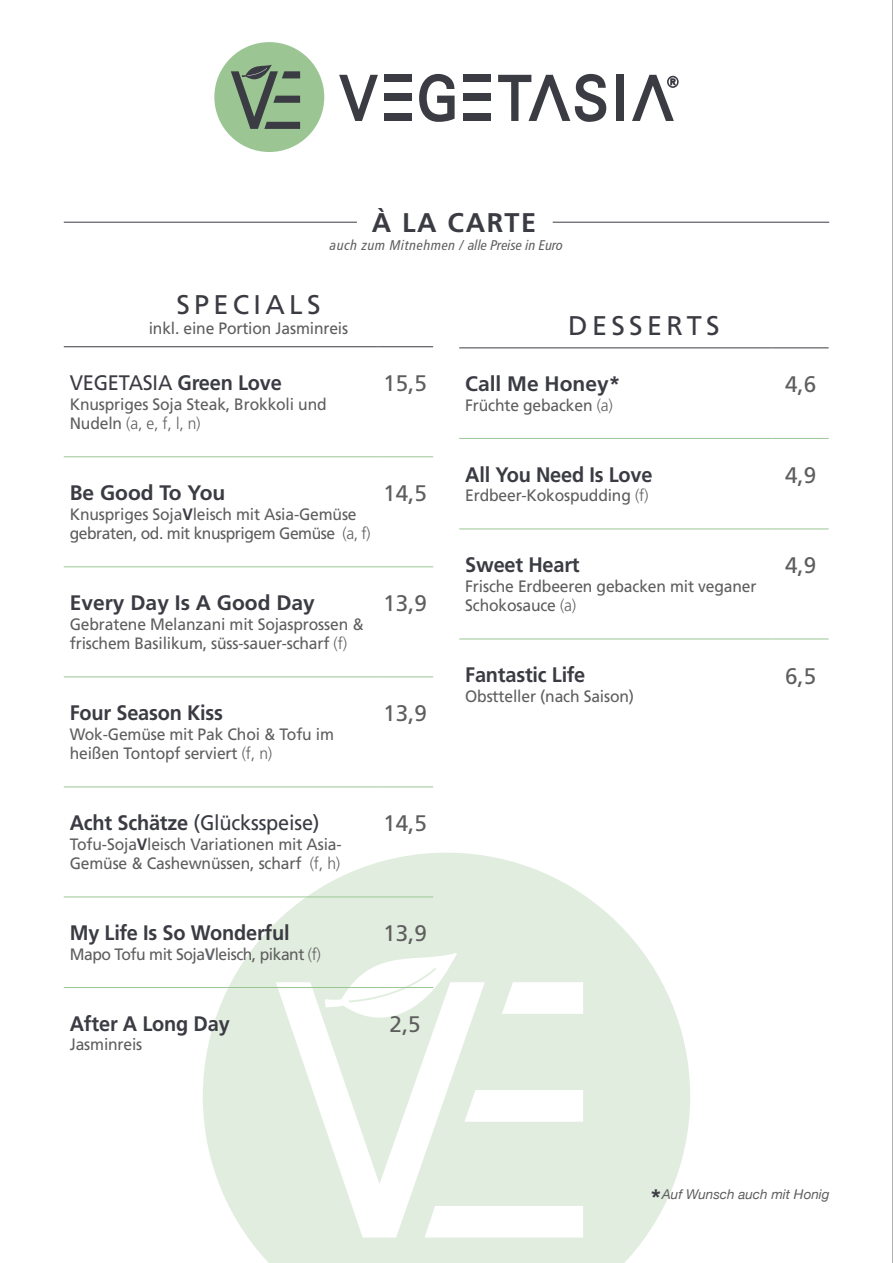
<style>
.page{position:relative;width:893px;height:1263px;background:#fff}
.page>*{position:absolute;margin:0;border:0;box-sizing:border-box;transform-origin:0 0}
.t1{font:27px "Frutiger LT Pro";letter-spacing:.16em;color:#3b3c43}
.t2{font:700 27px "Frutiger LT Pro";letter-spacing:.06em;color:#3b3c43}
.t3{font:22.5px "Frutiger LT Pro";color:#5f5e5e}
.t4{font:700 21px "Frutiger LT Pro";letter-spacing:-.01em;color:#3b3c43;scale:.95 1}
.t5{font:21px "Frutiger LT Pro";letter-spacing:-.01em;color:#3b3c43;scale:.95 1}
.t6{font:700 21px "Frutiger LT Pro";letter-spacing:-.01em;color:#3b3c43}
.t7{font:16.5px/19.5px "Frutiger LT Pro";letter-spacing:-.01em;color:#5f5e5e;scale:.95 1}
.t8{font:16.5px "Frutiger LT Pro";letter-spacing:-.03em;color:#5f5e5e;scale:.95 1}
.t9{font:italic condensed 14.1px "Frutiger LT Pro";letter-spacing:.04em;color:#5f5e5e}
.t10{font:italic 13.5px "Helvetica Neue";color:#5f5e5e}
.s1{font-weight:700}
.s2{font-weight:300}
.s3{font-weight:700;color:#3b3c43}
.s4{font-weight:700;color:#62646b}
.s5{font-family:"Frutiger LT Pro";font-weight:700;font-style:normal;font-size:21px;color:#3b3c43}
</style>
<div class="page">
<svg style="left:203px;top:853px;width:487px;height:410px;fill:#e1eedf"></svg>
<svg style="left:349px;top:968px;width:87px;height:34px"></svg>
<div style="left:214px;top:42px;width:110px;height:110px;background:#9bc694;border-radius:50%"></div>
<svg style="left:231px;top:65px;width:69px;height:64px"></svg>
<div style="left:384px;top:114px;width:28px;height:7px;background:#3b3c43"></div>
<div style="left:463px;top:114px;width:27px;height:7px;background:#3b3c43"></div>
<svg style="left:339px;top:75px;width:39px;height:46px"></svg>
<svg style="left:419px;top:74px;width:36px;height:48px"></svg>
<div style="left:617px;top:75px;width:7px;height:46px;background:#3b3c43"></div>
<div style="left:384px;top:75px;width:28px;height:7px;background:#3b3c43"></div>
<div style="left:384px;top:94px;width:28px;height:7px;background:#3b3c43"></div>
<div style="left:463px;top:75px;width:27px;height:7px;background:#3b3c43"></div>
<div style="left:463px;top:94px;width:27px;height:7px;background:#3b3c43"></div>
<svg style="left:498px;top:74px;width:108px;height:48px"></svg>
<svg style="left:632px;top:75px;width:47px;height:46px"></svg>
<hr style="left:459px;top:529px;width:314px;height:1px;background:#9bc694">
<hr style="left:773px;top:529px;width:56px;height:1px;background:#9bc694">
<hr style="left:459px;top:348px;width:314px;height:1px;background:#3b3c43">
<hr style="left:773px;top:348px;width:56px;height:1px;background:#3b3c43">
<hr style="left:459px;top:438px;width:314px;height:1px;background:#9bc694">
<hr style="left:773px;top:438px;width:56px;height:1px;background:#9bc694">
<hr style="left:459px;top:639px;width:314px;height:1px;background:#9bc694">
<hr style="left:773px;top:639px;width:56px;height:1px;background:#9bc694">
<hr style="left:64px;top:222px;width:765px;height:1px;background:#3b3c43">
<div style="left:357px;top:214px;width:196px;height:17px;background:#fff"></div>
<hr style="left:64px;top:346px;width:313px;height:1px;background:#3b3c43">
<hr style="left:377px;top:346px;width:56px;height:1px;background:#3b3c43">
<hr style="left:64px;top:456px;width:313px;height:1px;background:#9bc694">
<hr style="left:377px;top:456px;width:56px;height:1px;background:#9bc694">
<hr style="left:64px;top:567px;width:313px;height:1px;background:#9bc694">
<hr style="left:377px;top:567px;width:56px;height:1px;background:#9bc694">
<hr style="left:64px;top:677px;width:313px;height:1px;background:#9bc694">
<hr style="left:377px;top:677px;width:56px;height:1px;background:#9bc694">
<hr style="left:64px;top:787px;width:313px;height:1px;background:#9bc694">
<hr style="left:377px;top:787px;width:56px;height:1px;background:#9bc694">
<hr style="left:64px;top:897px;width:313px;height:1px;background:#9bc694">
<hr style="left:377px;top:897px;width:56px;height:1px;background:#9bc694">
<hr style="left:64px;top:987px;width:313px;height:1px;background:#9bc694">
<hr style="left:377px;top:987px;width:56px;height:1px;background:#9bc694">
<hr style="left:892px;top:0;width:1px;height:1263px;background:#666766">
<h1 class="t2" style="left:372px;top:206px;width:166px">À LA CARTE</h1>
<p class="t9" style="left:330px;top:237px;width:235px">auch zum Mitnehmen / alle Preise in Euro</p>
<h1 class="t1" style="left:176px;top:289px;width:146px">SPECIALS</h1>
<p class="t7" style="left:149px;top:319px;width:211px">inkl. eine Portion Jasminreis</p>
<h1 class="t1" style="left:568px;top:310px;width:153px">DESSERTS</h1>
<p class="t5" style="left:70px;top:370px;width:225px">VEGETASIA <span class="s1">Green Love</span></p>
<p class="t7" style="left:70px;top:394px;width:272px">Knuspriges Soja Steak, Brokkoli und<br>Nudeln <span class="s2">(a, e, f, l, n)</span></p>
<h2 class="t3" style="left:383px;top:370px;width:45px">15,5</h2>
<p class="t6" style="left:70px;top:480px;width:157px">Be Good To You</p>
<p class="t7" style="left:70px;top:504px;width:318px">Knuspriges Soja<span class="s3">V</span>leisch mit Asia-Gemüse gebraten, od. mit knusprigem Gemüse <span class="s2">(a, f)</span></p>
<h2 class="t3" style="left:383px;top:480px;width:45px">14,5</h2>
<p class="t6" style="left:70px;top:591px;width:247px">Every Day Is A Good Day</p>
<p class="t7" style="left:70px;top:614px;width:311px">Gebratene Melanzani mit Sojasprossen &amp; frischem Basilikum, süss-sauer-scharf <span class="s2">(f)</span></p>
<h2 class="t3" style="left:383px;top:590px;width:45px">13,9</h2>
<p class="t4" style="left:70px;top:701px;width:163px">Four Season Kiss</p>
<p class="t7" style="left:70px;top:724px;width:280px">Wok-Gemüse mit Pak Choi &amp; Tofu im heißen Tontopf serviert <span class="s2">(f, n)</span></p>
<p class="t5" style="left:70px;top:811px;width:264px"><span class="s1">Acht Schätze</span> (Glücksspeise)</p>
<p class="t7" style="left:70px;top:834px;width:288px">Tofu-Soja<span class="s3">V</span>leisch Variationen mit Asia-<br>Gemüse &amp; Cashewnüssen, scharf <span class="s2">(f, h)</span></p>
<p class="t4" style="left:70px;top:921px;width:233px">My Life Is So Wonderful</p>
<p class="t8" style="left:70px;top:944px;width:266px">Mapo Tofu mit Soja<span class="s4">V</span>leisch, pikant <span class="s2">(f)</span></p>
<p class="t4" style="left:70px;top:1011px;width:170px">After A Long Day</p>
<p class="t7" style="left:70px;top:1035px;width:78px">Jasminreis</p>
<h2 class="t3" style="left:383px;top:700px;width:45px">13,9</h2>
<h2 class="t3" style="left:383px;top:810px;width:45px">14,5</h2>
<h2 class="t3" style="left:383px;top:920px;width:45px">13,9</h2>
<h2 class="t3" style="left:390px;top:1011px;width:33px">2,5</h2>
<p class="t6" style="left:465px;top:372px;width:157px">Call Me Honey*</p>
<p class="t7" style="left:465px;top:395px;width:157px">Früchte gebacken <span class="s2">(a)</span></p>
<p class="t4" style="left:465px;top:462px;width:199px">All You Need Is Love</p>
<p class="t7" style="left:465px;top:486px;width:195px">Erdbeer-Kokospudding <span class="s2">(f)</span></p>
<p class="t4" style="left:465px;top:553px;width:122px">Sweet Heart</p>
<p class="t7" style="left:465px;top:576px;width:308px">Frische Erdbeeren gebacken mit veganer<br>Schokosauce <span class="s2">(a)</span></p>
<p class="t4" style="left:465px;top:663px;width:128px">Fantastic Life</p>
<p class="t7" style="left:465px;top:686px;width:179px">Obstteller (nach Saison)</p>
<h2 class="t3" style="left:785px;top:371px;width:33px">4,6</h2>
<h2 class="t3" style="left:785px;top:462px;width:33px">4,9</h2>
<h2 class="t3" style="left:785px;top:552px;width:33px">4,9</h2>
<h2 class="t3" style="left:785px;top:662px;width:33px">6,5</h2>
<p class="t10" style="left:650px;top:1184px;width:181px"><span class="s5">*</span>Auf Wunsch auch mit Honig</p>
</div>
